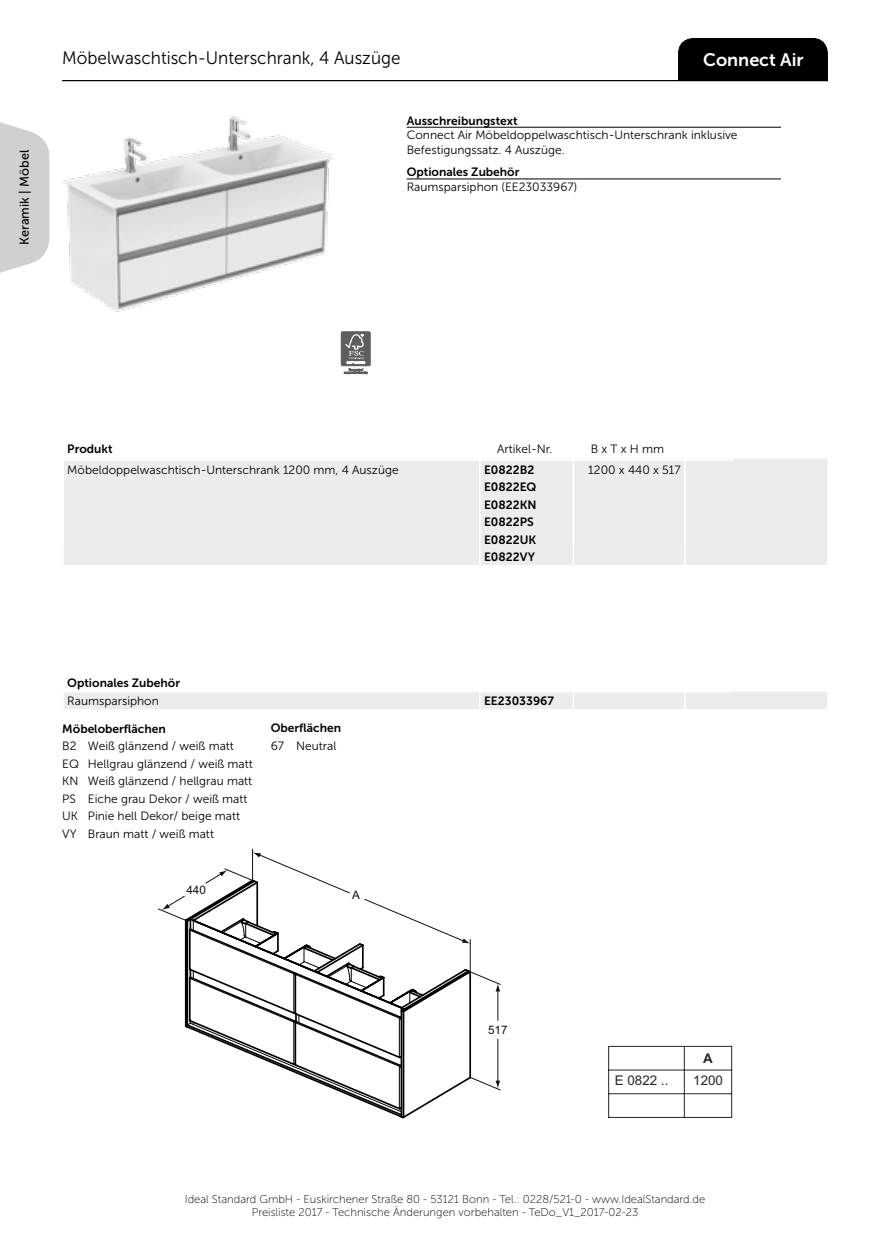
<style>
.page{position:relative;width:888px;height:1258px;background:#fff}
.page>*{position:absolute;margin:0;border:0;box-sizing:border-box;transform-origin:0 0}
.t1{font:18px "Museo Sans 300";color:#000;scale:.95 1}
.t2{font:18px "Museo Sans 700";color:#fff}
.t3{font:13.35px "Arial";color:#252525}
.t4{font:700 13.35px "Arial";color:#252525}
.t5{font:12.75px "Museo Sans 500";color:#000}
.t6{font:12px/17.5px "Museo Sans 300";color:#000}
.t7{font:12px/17.5px "Museo Sans 700";color:#000}
.t8{font:11.7px "Arial";color:#111}
.t9{font:11.25px/13.5px "Museo Sans 100";color:#000;text-align:center}
</style>
<div class="page">
<div style="left:678px;top:38px;width:150px;height:44px;background:#000"></div>
<hr style="left:62px;top:80px;width:766px;height:1px;background:#000">
<svg style="left:0;top:122px;width:50px;height:151px;background:#d6d6d6"></svg>
<hr style="left:407px;top:127px;width:374px;height:1px;background:#000">
<hr style="left:407px;top:179px;width:374px;height:1px;background:#000">
<div style="left:64px;top:459px;width:763px;height:106px;background:#ececec"></div>
<hr style="left:62px;top:459px;width:418px;height:2px;background:#fff">
<hr style="left:480px;top:459px;width:93px;height:2px;background:#fff">
<hr style="left:573px;top:459px;width:112px;height:2px;background:#fff">
<hr style="left:685px;top:459px;width:48px;height:2px;background:#fff">
<svg style="left:573px;top:461px;width:1px;height:104px"></svg>
<svg style="left:684px;top:461px;width:2px;height:104px"></svg>
<svg style="left:479px;top:461px;width:1px;height:104px"></svg>
<div style="left:64px;top:692px;width:763px;height:17px;background:#ececec"></div>
<hr style="left:609px;top:1046px;width:123px;height:1px;background:#252525">
<hr style="left:684px;top:1046px;width:1px;height:71px;background:#252525">
<hr style="left:731px;top:1046px;width:1px;height:71px;background:#252525">
<hr style="left:608px;top:1046px;width:1px;height:71px;background:#252525">
<hr style="left:609px;top:1069px;width:123px;height:1px;background:#252525">
<hr style="left:609px;top:1093px;width:123px;height:1px;background:#252525">
<hr style="left:609px;top:1117px;width:123px;height:1px;background:#252525">
<svg style="left:158px;top:848px;width:343px;height:270px"></svg>
<img style="left:63px;top:116px;width:270px;height:196px">
<div style="left:341px;top:332px;width:29px;height:34px;background:#5e5e5e"></div>
<div style="left:341px;top:332px;width:29px;height:34px;border:1px solid #5e5e5e"></div>
<svg style="left:344px;top:334px;width:23px;height:40px"></svg>
<p class="t5" style="left:18px;top:245px;width:97px;rotate:-90deg">Keramik | Möbel</p>
<h1 class="t1" style="left:62px;top:48px;width:357px">Möbelwaschtisch-Unterschrank, 4 Auszüge</h1>
<h1 class="t2" style="left:703px;top:50px;width:102px">Connect Air</h1>
<p class="t7" style="left:407px;top:112px;width:112px">Ausschreibungstext</p>
<p class="t6" style="left:407px;top:128px;width:332px;line-height:14.4px">Connect Air Möbeldoppelwaschtisch-Unterschrank inklusive<br>Befestigungssatz. 4 Auszüge.</p>
<p class="t7" style="left:407px;top:163px;width:114px">Optionales Zubehör</p>
<p class="t6" style="left:407px;top:178px;width:172px">Raumsparsiphon (EE23033967)</p>
<p class="t7" style="left:67px;top:440px;width:47px">Produkt</p>
<p class="t6" style="left:497px;top:440px;width:57px">Artikel-Nr.</p>
<p class="t6" style="left:591px;top:440px;width:75px">B x T x H mm</p>
<p class="t6" style="left:67px;top:461px;width:333px">Möbeldoppelwaschtisch-Unterschrank 1200 mm, 4 Auszüge</p>
<p class="t7" style="left:484px;top:461px;width:52px">E0822B2</p>
<p class="t6" style="left:588px;top:461px;width:94px">1200 x 440 x 517</p>
<p class="t7" style="left:484px;top:478px;width:54px">E0822EQ<br>E0822KN<br>E0822PS<br>E0822UK<br>E0822VY</p>
<p class="t7" style="left:67px;top:674px;width:114px">Optionales Zubehör</p>
<p class="t6" style="left:67px;top:692px;width:93px">Raumsparsiphon</p>
<p class="t7" style="left:484px;top:692px;width:71px">EE23033967</p>
<p class="t7" style="left:271px;top:719px;width:72px">Oberflächen</p>
<p class="t6" style="left:271px;top:737px;width:67px">67 Neutral</p>
<p class="t7" style="left:62px;top:720px;width:105px">Möbeloberflächen</p>
<p class="t6" style="left:62px;top:737px;width:192px">B2 Weiß glänzend / weiß matt<br>EQ Hellgrau glänzend / weiß matt<br>KN Weiß glänzend / hellgrau matt<br>PS Eiche grau Dekor / weiß matt<br>UK Pinie hell Dekor/ beige matt<br>VY Braun matt / weiß matt</p>
<p class="t8" style="left:186px;top:882px;width:21px">440</p>
<p class="t8" style="left:352px;top:887px;width:9px">A</p>
<p class="t8" style="left:488px;top:1022px;width:21px">517</p>
<p class="t4" style="left:703px;top:1049px;width:11px">A</p>
<p class="t3" style="left:615px;top:1072px;width:55px">E 0822 ..</p>
<p class="t3" style="left:693px;top:1072px;width:31px">1200</p>
<p class="t9" style="left:185px;top:1192px;width:522px">Ideal Standard GmbH - Euskirchener Straße 80 - 53121 Bonn - Tel.: 0228/521-0 - www.IdealStandard.de<br>Preisliste 2017 - Technische Änderungen vorbehalten - TeDo_V1_2017-02-23</p>
</div>
